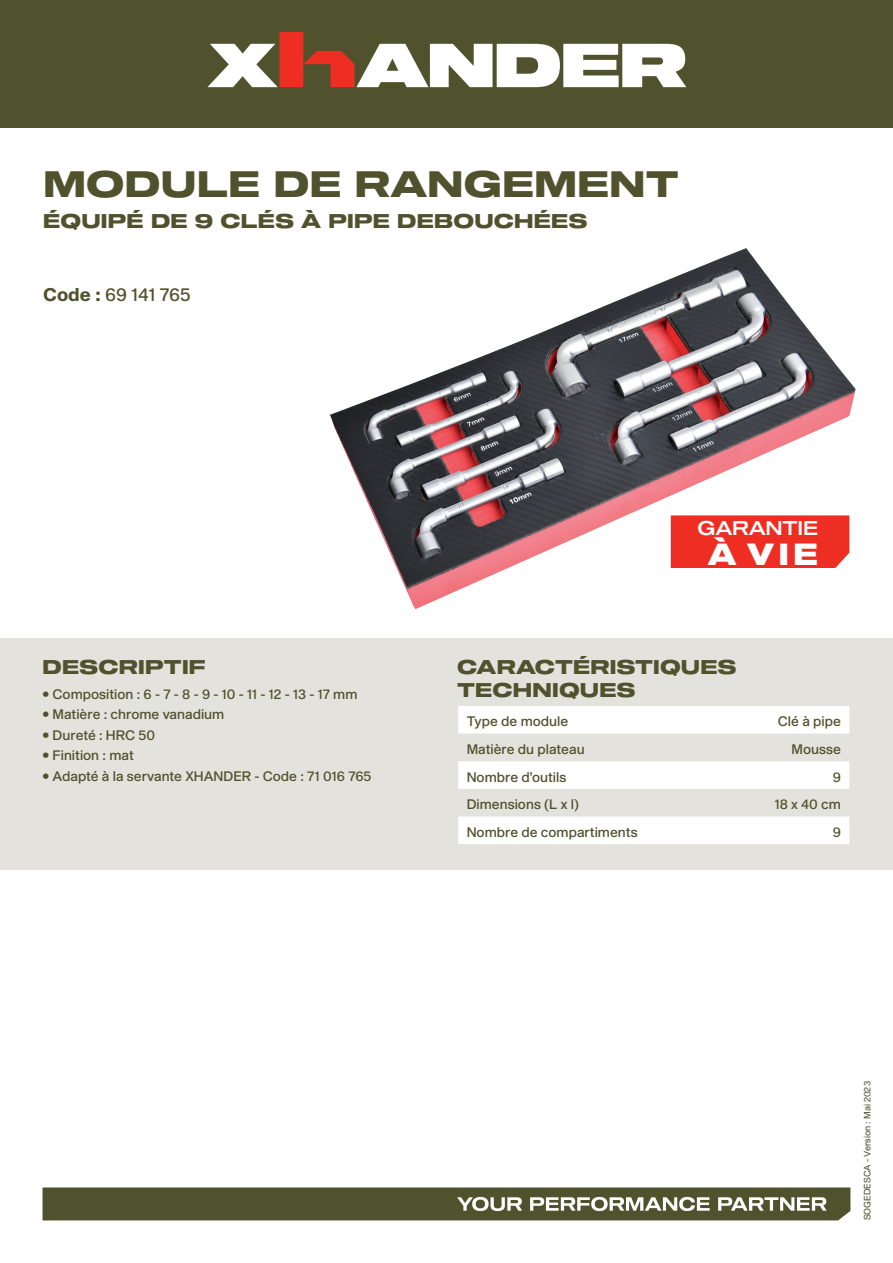
<style>
.page{position:relative;width:893px;height:1263px;background:#fff}
.page>*{position:absolute;margin:0;border:0;box-sizing:border-box;transform-origin:0 0}
.NOM_PRODUIT{font:36px "Shapiro 75 Heavy Extd";letter-spacing:.01em;color:#50512d}
.t1{font:30px "Shapiro 85 Super Heavy Wide";color:#fff}
.SsTitre{font:19.5px/22.5px "Shapiro 75 Heavy Extd";letter-spacing:.01em;color:#50512d}
.t2{font:19.5px "Shapiro 55 Middle Wide";letter-spacing:-.015em;color:#fff}
.Code_Norme{font:18px "Shapiro 55 Middle";color:#50512d}
.Txt_courant{font:13.5px "Shapiro 55 Middle";color:#50512d}
.Txt_courant-2{font:9px "Shapiro 45 Welter";color:#50512d}
.s1{font-family:"Shapiro 75";font-weight:800}
</style>
<div class="page">
<svg style="left:43px;top:1187px;width:807px;height:33px;background:#636444"></svg>
<div style="left:0;top:0;width:893px;height:128px;background:#50512d"></div>
<svg style="left:207px;top:32px;width:479px;height:55px"></svg>
<div style="left:0;top:638px;width:893px;height:231px;background:#e3e2dc"></div>
<svg style="left:458px;top:706px;width:391px;height:138px;fill:#fff"></svg>
<img style="left:330px;top:248px;width:526px;height:361px">
<p class="NOM_PRODUIT" style="left:43px;top:159px;width:637px">MODULE DE RANGEMENT</p>
<p class="SsTitre" style="left:43px;top:211px;width:546px">ÉQUIPÉ DE 9 CLÉS À PIPE DEBOUCHÉES</p>
<p class="Code_Norme" style="left:43px;top:281px;width:149px"><span class="s1">Code :</span> 69 141 765</p>
<p class="SsTitre" style="left:43px;top:657px;width:165px">DESCRIPTIF</p>
<p class="Txt_courant" style="left:43px;top:684px;width:316px">• Composition 6: 8-7- 9- - 10 - 11 - 12 - 13 - 17 mm</p>
<p class="Txt_courant" style="left:43px;top:705px;width:183px">• Matière : chrome vanadium</p>
<p class="Txt_courant" style="left:43px;top:725px;width:114px">• Dureté : HRC 50</p>
<p class="Txt_courant" style="left:43px;top:746px;width:93px">• Finition : mat</p>
<p class="Txt_courant" style="left:43px;top:766px;width:331px">• Adapté laà servante XHANDER - Code : 71 016 765</p>
<p class="t2" style="left:698px;top:514px;width:122px">GARANTIE</p>
<p class="t1" style="left:708px;top:532px;width:112px">À V EI</p>
<p class="SsTitre" style="left:457px;top:657px;width:281px">CARACTÉRISTIQUES<br>TECHNIQUES</p>
<p class="Txt_courant" style="left:467px;top:712px;width:103px">Type de module</p>
<p class="Txt_courant" style="left:778px;top:712px;width:64px">Clé à pipe</p>
<p class="Txt_courant" style="left:467px;top:740px;width:119px">Matière du plateau</p>
<p class="Txt_courant" style="left:791px;top:740px;width:51px">Mousse</p>
<p class="Txt_courant" style="left:467px;top:767px;width:101px">Nombre d’outils</p>
<p class="Txt_courant" style="left:833px;top:767px;width:10px">9</p>
<p class="Txt_courant" style="left:467px;top:795px;width:114px">Dimensions ( L )lx</p>
<p class="Txt_courant" style="left:775px;top:795px;width:68px">18 x 40 cm</p>
<p class="Txt_courant" style="left:467px;top:822px;width:172px">Nombre de compartiments</p>
<p class="Txt_courant" style="left:833px;top:822px;width:10px">9</p>
<p class="Txt_courant-2" style="left:861px;top:1220px;width:141px;rotate:-90deg">SOGEDESCA - Version : Mai 2023</p>
</div>
